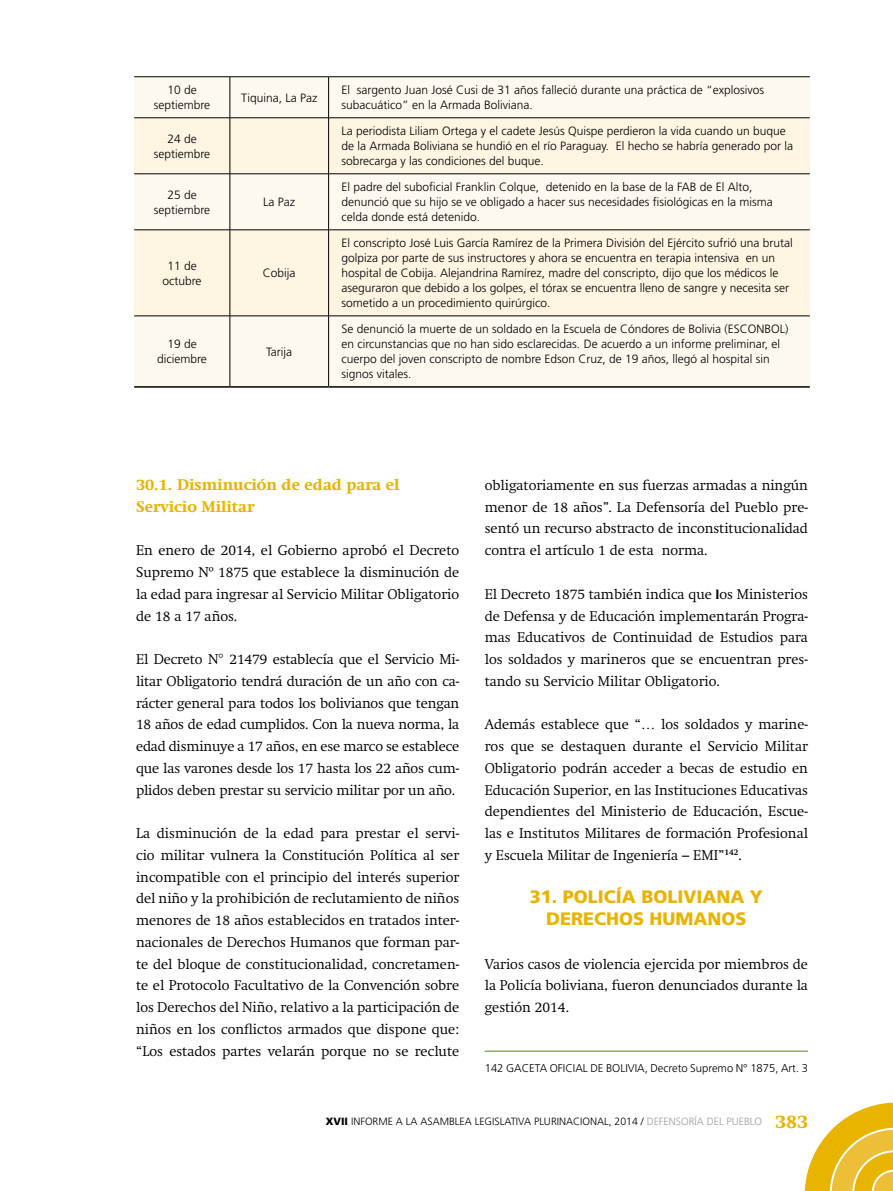
<style>
.page{position:relative;width:893px;height:1191px;background:#fff}
.page>*{position:absolute;margin:0;border:0;box-sizing:border-box;transform-origin:0 0}
.t1{font:900 18px/21.8px "Frutiger";color:#e9b400;text-align:center}
.t2{font:800 15px/21.8px "Swift";color:#e9b400}
.t3{font:300 13.95px/21.8px "Swift";color:#000;text-align:justify}
.t4{font:300 12px/15px "Frutiger";color:#000;text-align:center}
.t5{font:300 11.25px "Frutiger";color:#000}
.t6{font:300 10.5px "Frutiger";color:#000}
.s1{font-family:"Times New Roman";font-weight:700}
.s2{font-weight:900}
.s3{color:#9d9d9c}
.s4{font-family:"Swift";font-weight:800;font-size:18px;color:#e9b400}
</style>
<div class="page">
<svg style="left:805px;top:1102px;width:88px;height:89px"></svg>
<div style="left:134px;top:77px;width:676px;height:309px;background:#fef9ef"></div>
<svg style="left:134px;top:118px;width:676px;height:197px;fill:#fdf4e1"></svg>
<hr style="left:230px;top:77px;width:1px;height:41px;background:#000">
<hr style="left:328px;top:77px;width:1px;height:41px;background:#000">
<hr style="left:230px;top:118px;width:1px;height:56px;background:#000">
<hr style="left:328px;top:118px;width:1px;height:56px;background:#000">
<hr style="left:230px;top:174px;width:1px;height:56px;background:#000">
<hr style="left:328px;top:174px;width:1px;height:56px;background:#000">
<hr style="left:230px;top:230px;width:1px;height:86px;background:#000">
<hr style="left:328px;top:230px;width:1px;height:86px;background:#000">
<hr style="left:230px;top:316px;width:1px;height:70px;background:#000">
<hr style="left:328px;top:316px;width:1px;height:70px;background:#000">
<hr style="left:134px;top:117px;width:96px;height:1px;background:#000">
<hr style="left:230px;top:117px;width:99px;height:1px;background:#000">
<hr style="left:329px;top:117px;width:481px;height:1px;background:#000">
<hr style="left:134px;top:173px;width:96px;height:1px;background:#000">
<hr style="left:230px;top:173px;width:99px;height:1px;background:#000">
<hr style="left:329px;top:173px;width:481px;height:1px;background:#000">
<hr style="left:134px;top:76px;width:96px;height:1px;background:#000">
<hr style="left:230px;top:76px;width:99px;height:1px;background:#000">
<hr style="left:329px;top:76px;width:481px;height:1px;background:#000">
<hr style="left:134px;top:229px;width:96px;height:1px;background:#000">
<hr style="left:230px;top:229px;width:99px;height:1px;background:#000">
<hr style="left:329px;top:229px;width:481px;height:1px;background:#000">
<hr style="left:134px;top:315px;width:96px;height:1px;background:#000">
<hr style="left:230px;top:315px;width:99px;height:1px;background:#000">
<hr style="left:329px;top:315px;width:481px;height:1px;background:#000">
<hr style="left:134px;top:386px;width:96px;height:2px;background:#000">
<hr style="left:230px;top:386px;width:99px;height:2px;background:#000">
<hr style="left:329px;top:386px;width:481px;height:2px;background:#000">
<hr style="left:485px;top:1050px;width:323px;height:1px;background:#53821d">
<p class="t4" style="left:154px;top:83px;width:58px">10 de septiembre</p>
<p class="t4" style="left:241px;top:90px;width:78px">Tiquina, La Paz</p>
<p class="t4" style="left:341px;top:83px;width:424px;text-align:left">El sargento Juan José Cusi de 31 años falleció durante una práctica de “explosivos subacuático” en la Armada Boliviana.</p>
<p class="t4" style="left:154px;top:131px;width:58px">24 de septiembre</p>
<p class="t4" style="left:341px;top:124px;width:453px;text-align:left">La periodista Liliam Ortega y el cadete Jesús Quispe perdieron la vida cuando un buque de la Armada Boliviana se hundió en el río Paraguay. El hecho se habría generado por la sobrecarga y las condiciones del buque.</p>
<p class="t4" style="left:154px;top:187px;width:58px">25 de septiembre</p>
<p class="t4" style="left:263px;top:195px;width:33px">La Paz</p>
<p class="t4" style="left:341px;top:180px;width:433px;text-align:left">El padre del suboficial Franklin Colque, detenido en la base de la FAB de El Alto, denunció que su hijo se ve obligado a hacer sus necesidades fisiológicas en la misma celda donde está detenido.</p>
<p class="t4" style="left:162px;top:258px;width:41px">11 de octubre</p>
<p class="t4" style="left:263px;top:266px;width:34px">Cobija</p>
<p class="t4" style="left:157px;top:337px;width:51px">19 de diciembre</p>
<p class="t4" style="left:266px;top:344px;width:27px">Tarija</p>
<p class="t4" style="left:341px;top:236px;width:453px;text-align:left">El conscripto José Luis García Ramírez de la Primera División del Ejército sufrió una brutal golpiza por parte de sus instructores y ahora se encuentra en terapia intensiva en un hospital de Cobija. Alejandrina Ramírez, madre del conscripto, dijo que los médicos le aseguraron que debido a los golpes, el tórax se encuentra lleno de sangre y necesita ser sometido a un procedimiento quirúrgico.</p>
<p class="t4" style="left:341px;top:322px;width:449px;text-align:left">Se denunció la muerte de un soldado en la Escuela de Cóndores de Bolivia (ESCONBOL) en circunstancias que no han sido esclarecidas. De acuerdo a un informe preliminar, el cuerpo del joven conscripto de nombre Edson Cruz, de 19 años, llegó al hospital sin signos vitales.</p>
<p class="t2" style="left:136px;top:474px;width:265px">30.1. Disminución de edad para el<br>Servicio Militar</p>
<p class="t3" style="left:136px;top:539px;width:325px">En enero de 2014, el Gobierno aprobó el Decreto Supremo Nº 1875 que establece la disminución de la edad para ingresar al Servicio Militar Obligatorio de 18 a 17 años.</p>
<p class="t3" style="left:136px;top:648px;width:325px">El Decreto N° 21479 establecía que el Servicio Mi&shy;litar Obligatorio tendrá duración de un año con ca&shy;rácter general para todos los bolivianos que tengan 18 años de edad cumplidos. Con la nueva norma, la edad disminuye a 17 años, en ese marco se establece que las varones desde los 17 hasta los 22 años cum&shy;plidos deben prestar su servicio militar por un año.</p>
<p class="t3" style="left:136px;top:822px;width:325px">La disminución de la edad para prestar el servi&shy;cio militar vulnera la Constitución Política al ser incompatible con el principio del interés superior del niño y la prohibición de reclutamiento de niños menores de 18 años establecidos en tratados inter&shy;nacionales de Derechos Humanos que forman par&shy;te del bloque de constitucionalidad, concretamen&shy;te el Protocolo Facultativo de la Convención sobre los Derechos del Niño, relativo a la participación de niños en los conflictos armados que dispone que: “Los estados partes velarán porque no se reclute</p>
<p class="t3" style="left:485px;top:474px;width:325px">obligatoriamente en sus fuerzas armadas a ningún menor de 18 años”. La Defensoría del Pueblo pre&shy;sentó un recurso abstracto de inconstitucionalidad contra el artículo 1 de esta norma.</p>
<p class="t3" style="left:485px;top:583px;width:325px">El Decreto 1875 también indica que <span class="s1">l</span>os Ministerios de Defensa y de Educación implementarán Progra&shy;mas Educativos de Continuidad de Estudios para los soldados y marineros que se encuentran pres&shy;tando su Servicio Militar Obligatorio.</p>
<p class="t3" style="left:485px;top:713px;width:325px">Además establece que “… los soldados y marine&shy;ros que se destaquen durante el Servicio Militar Obligatorio podrán acceder a becas de estudio en Educación Superior, en las Instituciones Educativas dependientes del Ministerio de Educación, Escue&shy;las e Institutos Militares de formación Profesional y Escuela Militar de Ingeniería – EMI”<sup>142</sup>.</p>
<p class="t1" style="left:530px;top:886px;width:235px">31. POLICÍA BOLIVIANA Y<br>DERECHOS HUMANOS</p>
<p class="t3" style="left:485px;top:953px;width:325px">Varios casos de violencia ejercida por miembros de la Policía boliviana, fueron denunciados durante la gestión 2014.</p>
<p class="t5" style="left:485px;top:1061px;width:325px">142 GACETA OFICIAL DE BOLIVIA, Decreto Supremo N° 1875, Art. 3</p>
<p class="t6" style="left:326px;top:1115px;width:483px"><span class="s2">XVII</span> INFORME A LA ASAMBLEA LEGISLATIVA PLURINACIONAL, 2014 / <span class="s3">DEFENSORÍA DEL PUEBLO</span> <span class="s4">383</span></p>
</div>
